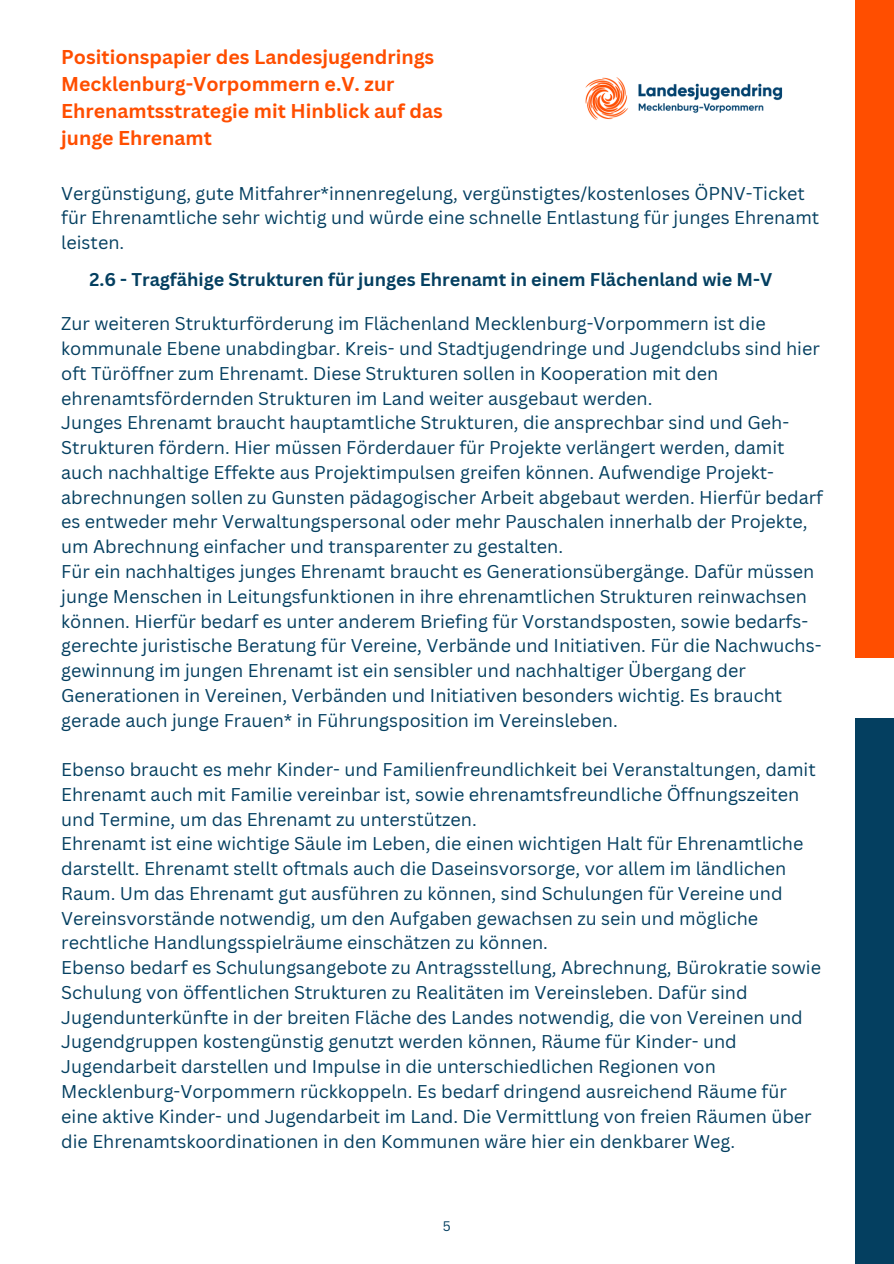
<style>
.page{position:relative;width:894px;height:1264px;background:#fff}
.page>*{position:absolute;margin:0;border:0;box-sizing:border-box;transform-origin:0 0}
.t1{font:700 19.5px/27px "Canva Sans";color:#ff4e00}
.t2{font:18px/24.8px "Canva Sans";color:#043f60}
.t3{font:700 18px "Canva Sans";color:#043f60}
.t4{font:13.5px "Canva Sans";color:#043f60}
</style>
<div class="page">
<img style="left:585px;top:77px;width:198px;height:43px">
<div style="left:855px;top:0;width:38px;height:658px;background:#ff4e00"></div>
<div style="left:855px;top:718px;width:38px;height:545px;background:#043f60"></div>
<p class="t1" style="left:61px;top:43px;width:383px">Positionspapier des Landesjugendrings Mecklenburg-Vorpommern e.V. zur Ehrenamtsstrategie mit Hinblick auf das junge Ehrenamt</p>
<p class="t2" style="left:61px;top:180px;width:759px">Vergünstigung, gute Mitfahrer*innenregelung, vergünstigtes/kostenloses ÖPNV-Ticket für Ehrenamtliche sehr wichtig und würde eine schnelle Entlastung für junges Ehrenamt leisten.</p>
<p class="t3" style="left:89px;top:267px;width:684px">2.6 - Tragfähige Strukturen für junges Ehrenamt in einem Flächenland wie M-V</p>
<p class="t2" style="left:61px;top:311px;width:759px">Zur weiteren Strukturförderung im Flächenland Mecklenburg-Vorpommern ist die kommunale Ebene unabdingbar. Kreis- und Stadtjugendringe und Jugendclubs sind hier oft Türöffner zum Ehrenamt. Diese Strukturen sollen in Kooperation mit den ehrenamtsfördernden Strukturen im Land weiter ausgebaut werden.</p>
<p class="t2" style="left:61px;top:410px;width:763px">Junges Ehrenamt braucht hauptamtliche Strukturen, die ansprechbar sind und Geh-Strukturen fördern. Hier müssen Förderdauer für Projekte verlängert werden, damit auch nachhaltige Effekte aus Projektimpulsen greifen können. Aufwendige Projekt&shy;abrechnungen sollen zu Gunsten pädagogischer Arbeit abgebaut werden. Hierfür bedarf es entweder mehr Verwaltungspersonal oder mehr Pauschalen innerhalb der Projekte, um Abrechnung einfacher und transparenter zu gestalten.</p>
<p class="t2" style="left:61px;top:558px;width:761px">Für ein nachhaltiges junges Ehrenamt braucht es Generationsübergänge. Dafür müssen junge Menschen in Leitungsfunktionen in ihre ehrenamtlichen Strukturen reinwachsen können. Hierfür bedarf es unter anderem Briefing für Vorstandsposten, sowie bedarfs&shy;gerechte juristische Beratung für Vereine, Verbände und Initiativen. Für die Nachwuchs&shy;gewinnung im jungen Ehrenamt ist ein sensibler und nachhaltiger Übergang der Generationen in Vereinen, Verbänden und Initiativen besonders wichtig. Es braucht gerade auch junge Frauen* in Führungsposition im Vereinsleben.</p>
<p class="t2" style="left:61px;top:756px;width:755px">Ebenso braucht es mehr Kinder- und Familienfreundlichkeit bei Veranstaltungen, damit<br>Ehrenamt auch mit Familie vereinbar ist, sowie ehrenamtsfreundliche Öffnungszeiten und Termine, um das Ehrenamt zu unterstützen.</p>
<p class="t2" style="left:61px;top:831px;width:743px">Ehrenamt ist eine wichtige Säule im Leben, die einen wichtigen Halt für Ehrenamtliche darstellt. Ehrenamt stellt oftmals auch die Daseinsvorsorge, vor allem im ländlichen Raum. Um das Ehrenamt gut ausführen zu können, sind Schulungen für Vereine und Vereinsvorstände notwendig, um den Aufgaben gewachsen zu sein und mögliche rechtliche Handlungsspielräume einschätzen zu können.</p>
<p class="t2" style="left:61px;top:954px;width:761px">Ebenso bedarf es Schulungsangebote zu Antragsstellung, Abrechnung, Bürokratie sowie Schulung von öffentlichen Strukturen zu Realitäten im Vereinsleben. Dafür sind Jugendunterkünfte in der breiten Fläche des Landes notwendig, die von Vereinen und Jugendgruppen kostengünstig genutzt werden können, Räume für Kinder- und Jugendarbeit darstellen und Impulse in die unterschiedlichen Regionen von Mecklenburg-Vorpommern rückkoppeln. Es bedarf dringend ausreichend Räume für eine aktive Kinder- und Jugendarbeit im Land. Die Vermittlung von freien Räumen über die Ehrenamtskoordinationen in den Kommunen wäre hier ein denkbarer Weg.</p>
<h1 class="t4" style="left:442px;top:1216px;width:9px">5</h1>
</div>
